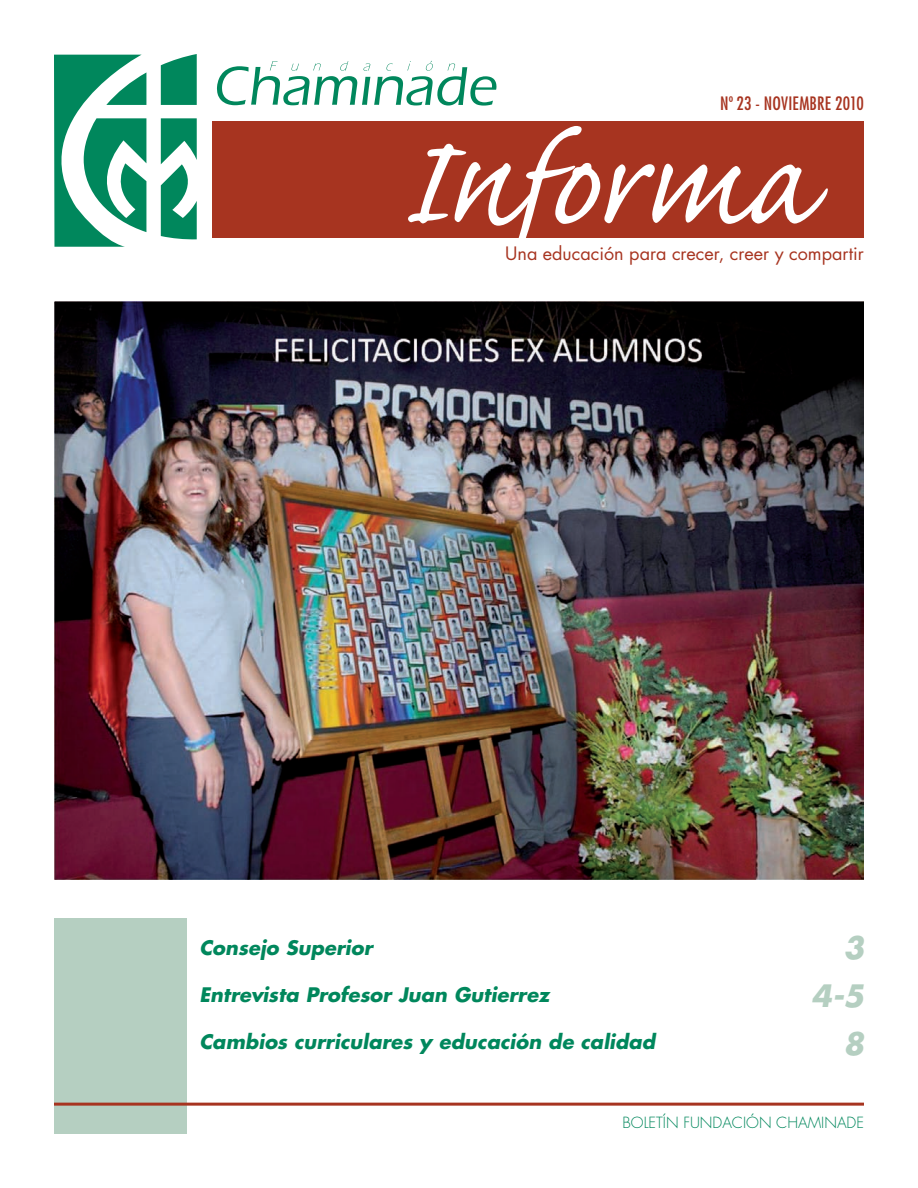
<style>
.page{position:relative;width:918px;height:1188px;background:#fff}
.page>*{position:absolute;margin:0;border:0;box-sizing:border-box;transform-origin:0 0}
.t1{font:italic 700 30px/48px "Futura Std";color:#b5cfc1;text-align:right}
.t2{font:italic 700 19.5px "Futura Std";letter-spacing:.005em;color:#00875c}
.t3{font:18px "Futura Std";color:#a73420}
.t4{font:condensed 18px "Futura Std";letter-spacing:.005em;color:#a73420}
.t5{font:300 15px "Futura Std";color:#00875c}
</style>
<div class="page">
<svg style="left:54px;top:54px;width:143px;height:193px"></svg>
<svg style="left:217px;top:61px;width:280px;height:45px"></svg>
<div style="left:213px;top:121px;width:651px;height:117px;background:#a73420"></div>
<svg style="left:408px;top:126px;width:420px;height:112px"></svg>
<div style="left:54px;top:918px;width:132px;height:216px;background:#b5cfc1"></div>
<hr style="left:54px;top:1103px;width:810px;height:3px;background:#a73420">
<img style="left:54px;top:302px;width:810px;height:577px">
<p class="t4" style="left:720px;top:93px;width:145px">Nº 23 - NOVIEMBRE 2010</p>
<p class="t3" style="left:505px;top:242px;width:360px">Una educación para crecer, creer y compartir</p>
<p class="t2" style="left:199px;top:935px;width:175px">Consejo Superior</p>
<p class="t2" style="left:199px;top:982px;width:351px">Entrevista Profesor Juan Gutierrez</p>
<p class="t2" style="left:199px;top:1029px;width:457px">Cambios curriculares y educación de calidad</p>
<h1 class="t1" style="left:811px;top:924px;width:54px">3<br>4-5<br>8</h1>
<p class="t5" style="left:622px;top:1114px;width:243px">BOLETÍN FUNDACIÓN CHAMINADE</p>
</div>
